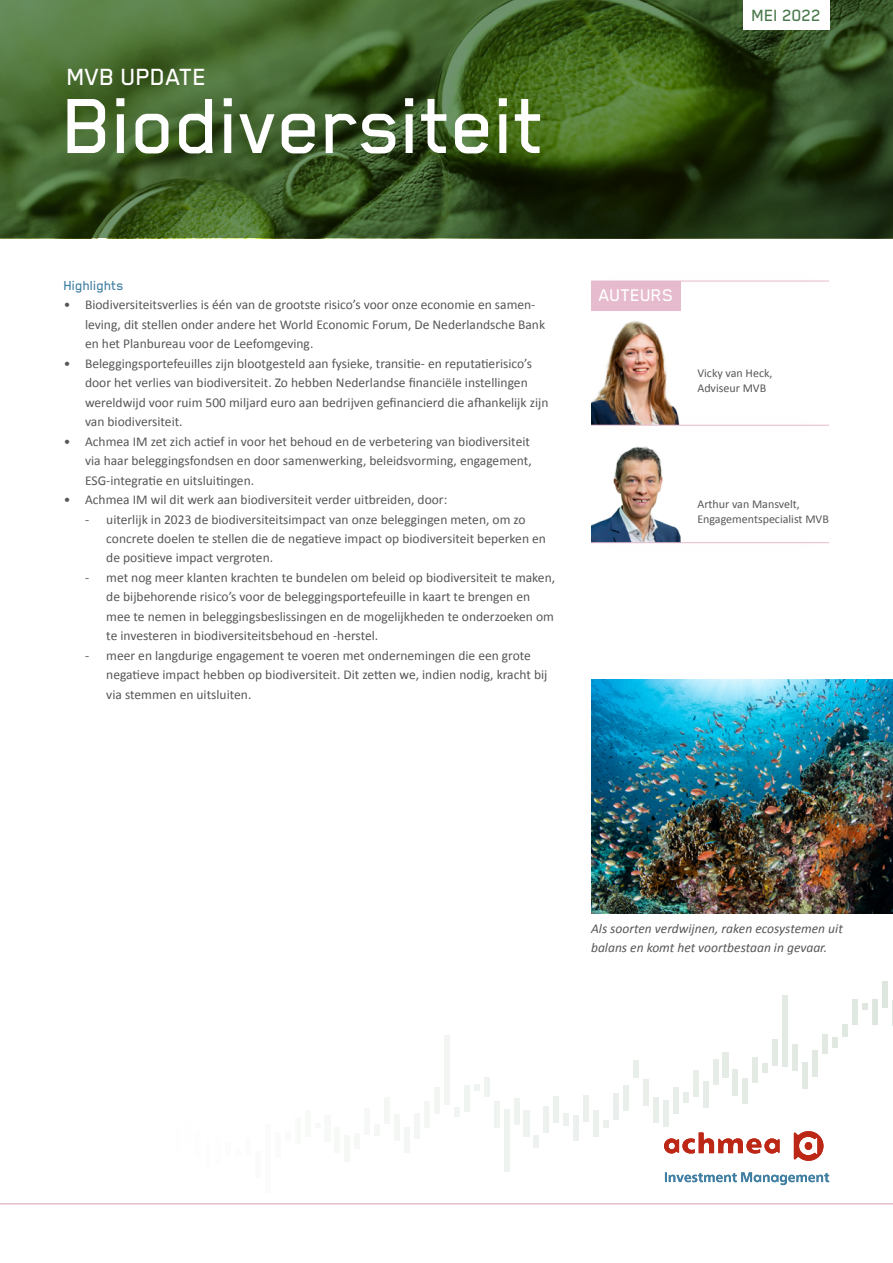
<style>
.page{position:relative;width:893px;height:1263px;background:#fff}
.page>*{position:absolute;margin:0;border:0;box-sizing:border-box;transform-origin:0 0}
.t1{font:500 90px "Blender Pro";color:#fff}
.t2{font:500 27px "Blender Pro";color:#fff}
.t3{font:500 19.5px "Blender Pro";color:#fff}
.t4{font:500 18.75px "Blender Pro";color:#4a794c}
.t5{font:500 15px "Blender Pro";color:#417fa2}
.t6{font:13.5px/19.5px "Calibri";color:#575756}
.t7{font:italic 13.5px/19.5px "Calibri";color:#575756}
.t8{font:12px/15px "Calibri";color:#575756}
</style>
<div class="page">
<svg style="left:0;top:0;width:893px;height:238px;background:#385522"></svg>
<div style="left:245px;top:1139px;width:5px;height:15px;background:#fbfcfb"></div>
<div style="left:255px;top:1152px;width:5px;height:26px;background:#fafbfa"></div>
<div style="left:265px;top:1124px;width:5px;height:68px;background:#fafbfa"></div>
<div style="left:275px;top:1132px;width:5px;height:26px;background:#fafbfa"></div>
<div style="left:295px;top:1117px;width:5px;height:26px;background:#f8faf8"></div>
<div style="left:305px;top:1110px;width:5px;height:26px;background:#f8faf8"></div>
<div style="left:325px;top:1115px;width:5px;height:26px;background:#f7f9f8"></div>
<div style="left:335px;top:1127px;width:5px;height:26px;background:#f7f9f7"></div>
<div style="left:345px;top:1136px;width:5px;height:25px;background:#f6f8f6"></div>
<div style="left:355px;top:1134px;width:5px;height:15px;background:#f6f8f6"></div>
<div style="left:365px;top:1108px;width:5px;height:26px;background:#f5f8f6"></div>
<div style="left:385px;top:1098px;width:5px;height:25px;background:#f5f7f5"></div>
<div style="left:395px;top:1115px;width:5px;height:25px;background:#f4f7f4"></div>
<div style="left:405px;top:1127px;width:5px;height:26px;background:#f3f6f4"></div>
<div style="left:414px;top:1113px;width:6px;height:26px;background:#f3f6f4"></div>
<div style="left:424px;top:1101px;width:5px;height:26px;background:#f3f6f3"></div>
<div style="left:434px;top:1087px;width:5px;height:26px;background:#f2f5f2"></div>
<div style="left:444px;top:1036px;width:5px;height:68px;background:#f2f5f2"></div>
<svg style="left:454px;top:1107px;width:5px;height:10px"></svg>
<div style="left:464px;top:1086px;width:5px;height:25px;background:#f0f4f1"></div>
<svg style="left:474px;top:1084px;width:5px;height:7px"></svg>
<div style="left:484px;top:1078px;width:5px;height:18px;background:#f0f4f0"></div>
<div style="left:494px;top:1101px;width:5px;height:26px;background:#f0f4f0"></div>
<div style="left:504px;top:1109px;width:5px;height:63px;background:#eff3f0"></div>
<div style="left:514px;top:1099px;width:5px;height:26px;background:#eef3ef"></div>
<div style="left:524px;top:1110px;width:5px;height:26px;background:#eef3ef"></div>
<svg style="left:534px;top:1136px;width:5px;height:12px"></svg>
<div style="left:544px;top:1106px;width:5px;height:26px;background:#edf1ee"></div>
<div style="left:554px;top:1097px;width:5px;height:25px;background:#edf1ee"></div>
<svg style="left:564px;top:1113px;width:5px;height:12px"></svg>
<div style="left:574px;top:1115px;width:5px;height:26px;background:#ebf0ec"></div>
<div style="left:584px;top:1096px;width:5px;height:25px;background:#ebf0ec"></div>
<div style="left:594px;top:1111px;width:5px;height:25px;background:#ebf0ec"></div>
<svg style="left:604px;top:1121px;width:5px;height:6px"></svg>
<div style="left:613px;top:1094px;width:6px;height:26px;background:#eaefeb"></div>
<div style="left:623px;top:1085px;width:5px;height:26px;background:#e9efea"></div>
<div style="left:633px;top:1061px;width:5px;height:17px;background:#e9efea"></div>
<div style="left:643px;top:1080px;width:5px;height:25px;background:#e9eee9"></div>
<div style="left:653px;top:1097px;width:5px;height:26px;background:#e9eee9"></div>
<div style="left:663px;top:1101px;width:5px;height:25px;background:#e8eee9"></div>
<div style="left:673px;top:1087px;width:5px;height:26px;background:#e7ede8"></div>
<svg style="left:683px;top:1093px;width:5px;height:9px"></svg>
<div style="left:693px;top:1070px;width:5px;height:26px;background:#e7ede7"></div>
<div style="left:703px;top:1082px;width:5px;height:25px;background:#e6ece7"></div>
<div style="left:713px;top:1059px;width:5px;height:26px;background:#e6ece7"></div>
<div style="left:723px;top:1052px;width:5px;height:26px;background:#e5ece6"></div>
<div style="left:733px;top:1069px;width:5px;height:26px;background:#e4ebe5"></div>
<div style="left:743px;top:1078px;width:5px;height:26px;background:#e4ebe5"></div>
<div style="left:753px;top:1057px;width:5px;height:26px;background:#e4ebe5"></div>
<svg style="left:763px;top:1063px;width:5px;height:9px"></svg>
<div style="left:773px;top:1039px;width:5px;height:26px;background:#e3eae4"></div>
<div style="left:783px;top:996px;width:5px;height:70px;background:#e2eae3"></div>
<div style="left:793px;top:1044px;width:5px;height:26px;background:#e2e9e3"></div>
<div style="left:802px;top:1063px;width:6px;height:26px;background:#e2e9e3"></div>
<div style="left:812px;top:1050px;width:5px;height:26px;background:#e1e9e2"></div>
<div style="left:822px;top:1034px;width:5px;height:19px;background:#e1e9e2"></div>
<svg style="left:832px;top:1025px;width:15px;height:22px"></svg>
<div style="left:852px;top:999px;width:5px;height:26px;background:#dfe8e1"></div>
<svg style="left:862px;top:1003px;width:5px;height:7px"></svg>
<div style="left:872px;top:999px;width:5px;height:26px;background:#dee7df"></div>
<div style="left:882px;top:981px;width:5px;height:26px;background:#dee7df"></div>
<svg style="left:892px;top:1000px;width:1px;height:26px"></svg>
<div style="left:743px;top:0;width:86px;height:30px;background:#fff"></div>
<svg style="left:665px;top:1172px;width:164px;height:13px"></svg>
<svg style="left:664px;top:1131px;width:159px;height:30px"></svg>
<img style="left:591px;top:310px;width:89px;height:87px">
<img style="left:613px;top:454px;width:50px;height:60px">
<div style="left:591px;top:281px;width:89px;height:29px;background:#e6bbcd"></div>
<div style="left:573px;top:253px;width:274px;height:56px;background:#000;opacity:.25"></div>
<hr style="left:591px;top:281px;width:238px;height:1px;background:#e6bbcd">
<div style="left:573px;top:397px;width:274px;height:57px;background:#000;opacity:.25"></div>
<hr style="left:591px;top:425px;width:238px;height:1px;background:#e6bbcd">
<div style="left:573px;top:514px;width:274px;height:57px;background:#000;opacity:.25"></div>
<hr style="left:591px;top:542px;width:238px;height:1px;background:#e6bbcd">
<hr style="left:0;top:1203px;width:893px;height:1px;background:#e6bbcd">
<img style="left:591px;top:680px;width:302px;height:234px">
<h2 class="t2" style="left:67px;top:63px;width:141px">MVB UPDATE</h2>
<h1 class="t1" style="left:64px;top:78px;width:484px">Biodiversiteit</h1>
<h3 class="t4" style="left:752px;top:6px;width:71px">MEI 2022</h3>
<p class="t5" style="left:64px;top:277px;width:61px">Highlights</p>
<p class="t6" style="left:85px;top:295px;width:462px;text-indent:-21px">• Biodiversiteitsverlies is één van de grootste risico’s voor onze economie en samen&shy;leving, dit stellen onder andere het World Economic Forum, De Nederlandsche Bank en het Planbureau voor de Leefomgeving.</p>
<p class="t6" style="left:85px;top:353px;width:465px;text-indent:-21px">• Beleggingsportefeuilles zijn blootgesteld aan fysieke, transitie- en reputatierisico’s door het verlies van biodiversiteit. Zo hebben Nederlandse financiële instellingen wereldwijd voor ruim 500 miljard euro aan bedrijven gefinancierd die afhankelijk zijn van biodiversiteit.</p>
<p class="t6" style="left:85px;top:431px;width:448px;text-indent:-21px">• Achmea IM zet zich actief in voor het behoud en de verbetering van biodiversiteit via haar beleggingsfondsen en door samenwerking, beleidsvorming, engagement,<br>ESG-integratie en uitsluitingen.</p>
<p class="t6" style="left:64px;top:490px;width:385px">• Achmea IM wil dit werk aan biodiversiteit verder uitbreiden, door:</p>
<p class="t6" style="left:106px;top:509px;width:441px;text-indent:-21px">- uiterlijk in 2023 de biodiversiteitsimpact van onze beleggingen meten, om zo concrete doelen te stellen die de negatieve impact op biodiversiteit beperken en de positieve impact vergroten.</p>
<p class="t6" style="left:106px;top:568px;width:450px;text-indent:-21px">- met nog meer klanten krachten te bundelen om beleid op biodiversiteit te maken, de bijbehorende risico’s voor de beleggingsportefeuille in kaart te brengen en mee te nemen in beleggingsbeslissingen en de mogelijkheden te onderzoeken om te investeren in biodiversiteitsbehoud en -herstel.</p>
<p class="t6" style="left:106px;top:646px;width:443px;text-indent:-21px">- meer en langdurige engagement te voeren met ondernemingen die een grote negatieve impact hebben op biodiversiteit. Dit zetten we, indien nodig, kracht bij via stemmen en uitsluiten.</p>
<h3 class="t3" style="left:599px;top:285px;width:76px">AUTEURS</h3>
<p class="t8" style="left:697px;top:365px;width:77px">Vicky van Heck,<br>Adviseur MVB</p>
<p class="t8" style="left:697px;top:497px;width:133px">Arthur van Mansvelt,<br>Engagementspecialist MVB</p>
<p class="t7" style="left:591px;top:918px;width:253px">Als soorten verdwijnen, raken ecosystemen uit balans en komt het voortbestaan in gevaar.</p>
</div>
